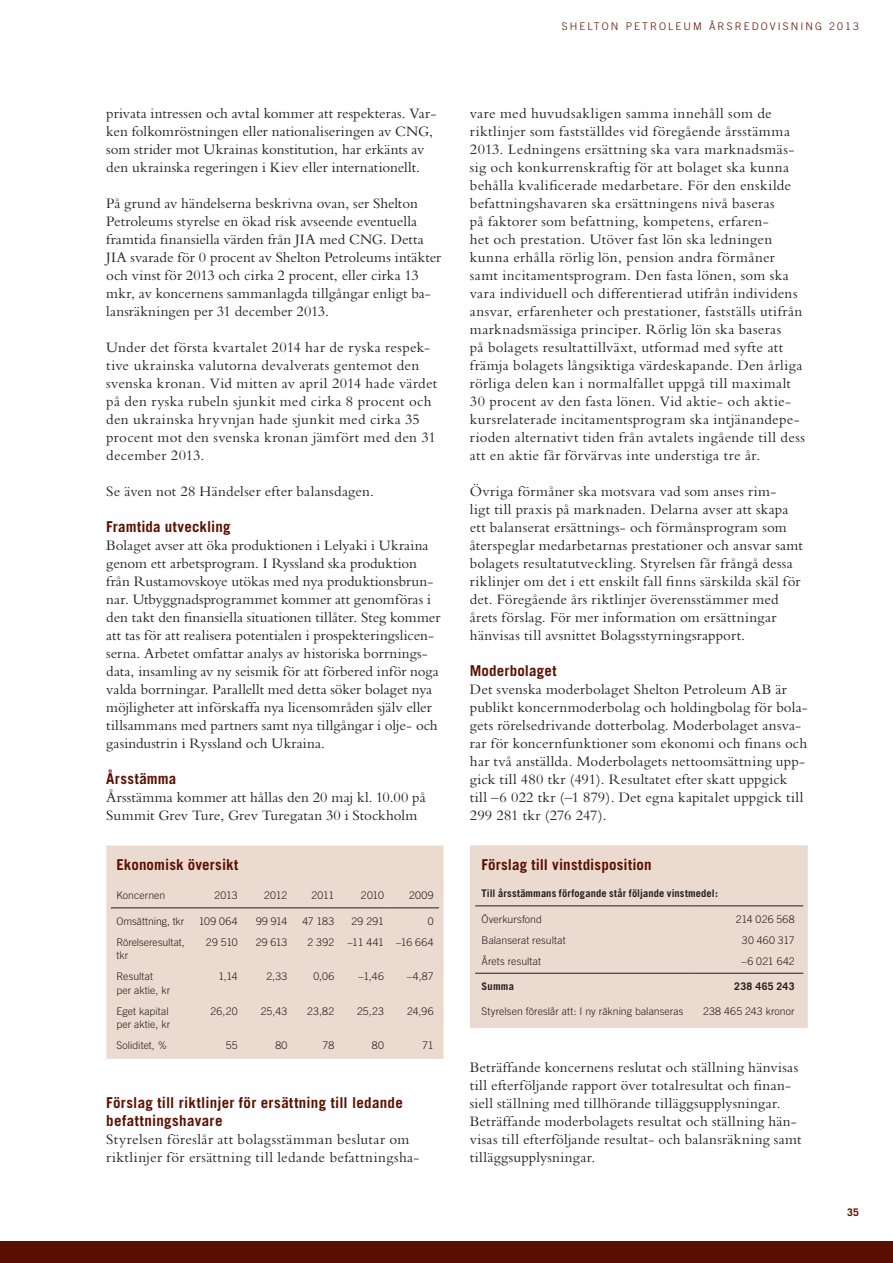
<style>
.page{position:relative;width:893px;height:1263px;background:#fff}
.page>*{position:absolute;margin:0;border:0;box-sizing:border-box;transform-origin:0 0}
.t1{font:15px/18px "Bembo";letter-spacing:.02em;color:#231f20}
.t2{font:15px/18px "Bembo";color:#231f20}
.t3{font:700 15px/18px "Trade Gothic";letter-spacing:.015em;color:#5a1000}
.t4{font:300 10.5px/13.5px "Trade Gothic";letter-spacing:.005em;color:#231f20}
.t5{font:700 10.5px "Trade Gothic";letter-spacing:.015em;color:#231f20}
.t6{font:300 10.5px "Trade Gothic";letter-spacing:.2em;color:#5a1000}
.t7{font:700 10.5px "Trade Gothic";color:#5a1000}
</style>
<div class="page">
<div style="left:106px;top:845px;width:338px;height:214px;background:#ebdacf"></div>
<hr style="left:111px;top:907px;width:82px;height:1px;background:#231f20">
<hr style="left:193px;top:907px;width:50px;height:1px;background:#231f20">
<hr style="left:243px;top:907px;width:50px;height:1px;background:#231f20">
<hr style="left:293px;top:907px;width:47px;height:1px;background:#231f20">
<hr style="left:340px;top:907px;width:49px;height:1px;background:#231f20">
<hr style="left:389px;top:907px;width:50px;height:1px;background:#231f20">
<div style="left:470px;top:845px;width:338px;height:183px;background:#ebdacf"></div>
<hr style="left:475px;top:905px;width:219px;height:1px;background:#231f20">
<hr style="left:694px;top:905px;width:109px;height:1px;background:#231f20">
<hr style="left:475px;top:973px;width:219px;height:1px;background:#231f20">
<hr style="left:694px;top:973px;width:109px;height:1px;background:#231f20">
<div style="left:0;top:1242px;width:893px;height:21px;background:#5a1000"></div>
<p class="t6" style="left:562px;top:20px;width:299px">SHELTON PETROLEUM ÅRSREDOVISNING 2013</p>
<p class="t2" style="left:106px;top:104px;width:331px">privata intressen och avtal kommer att respekteras. Var&shy;ken folkomröstningen eller nationaliseringen av CNG, som strider mot Ukrainas konstitution, har erkänts av den ukrainska regeringen i Kiev eller internationellt.</p>
<p class="t2" style="left:106px;top:194px;width:336px">På grund av händelserna beskrivna ovan, ser Shelton Petroleums styrelse en ökad risk avseende eventuella framtida finansiella värden från JIA med CNG. Detta JIA svarade för 0 procent av Shelton Petroleums intäkter och vinst för 2013 och cirka 2 procent, eller cirka 13 mkr, av koncernens sammanlagda tillgångar enligt ba&shy;lansräkningen per 31 december 2013.</p>
<p class="t1" style="left:106px;top:338px;width:332px">Under det första kvartalet 2014 har de ryska respek&shy;tive ukrainska valutorna devalverats gentemot den svenska kronan. Vid mitten av april 2014 hade värdet på den ryska rubeln sjunkit med cirka 8 procent och den ukrainska hryvnjan hade sjunkit med cirka 35 procent mot den svenska kronan jämfört med den 31 december 2013.</p>
<p class="t1" style="left:106px;top:482px;width:269px">Se även not 28 Händelser efter balansdagen.</p>
<p class="t3" style="left:106px;top:517px;width:126px">Framtida utveckling</p>
<p class="t2" style="left:106px;top:536px;width:336px">Bolaget avser att öka produktionen i Lelyaki i Ukraina genom ett arbetsprogram. I Ryssland ska produktion från Rustamovskoye utökas med nya produktionsbrun&shy;nar. Utbyggnadsprogrammet kommer att genomföras i den takt den finansiella situationen tillåter. Steg kommer att tas för att realisera potentialen i prospekteringslicen&shy;serna. Arbetet omfattar analys av historiska borrnings&shy;data, insamling av ny seismik för att förbered inför noga valda borrningar. Parallellt med detta söker bolaget nya möjligheter att införskaffa nya licensområden själv eller tillsammans med partners samt nya tillgångar i olje- och gasindustrin i Ryssland och Ukraina.</p>
<p class="t3" style="left:106px;top:769px;width:72px">Årsstämma</p>
<p class="t2" style="left:106px;top:788px;width:321px">Årsstämma kommer att hållas den 20 maj kl. 10.00 på<br>Summit Grev Ture, Grev Turegatan 30 i Stockholm</p>
<p class="t3" style="left:116px;top:855px;width:123px">Ekonomisk översikt</p>
<p class="t4" style="left:116px;top:889px;width:51px">Koncernen</p>
<p class="t4" style="left:214px;top:889px;width:25px">2013</p>
<p class="t4" style="left:264px;top:889px;width:25px">2012</p>
<p class="t4" style="left:311px;top:889px;width:24px">2011</p>
<p class="t4" style="left:361px;top:889px;width:24px">2010</p>
<p class="t4" style="left:409px;top:889px;width:26px">2009</p>
<p class="t4" style="left:116px;top:914px;width:70px">Omsättning, tkr</p>
<p class="t4" style="left:199px;top:914px;width:40px">109 064</p>
<p class="t4" style="left:256px;top:914px;width:33px">99 914</p>
<p class="t4" style="left:302px;top:914px;width:33px">47 183</p>
<p class="t4" style="left:351px;top:914px;width:34px">29 291</p>
<p class="t4" style="left:428px;top:914px;width:7px">0</p>
<p class="t4" style="left:116px;top:935px;width:70px">Rörelseresultat, tkr</p>
<p class="t4" style="left:206px;top:935px;width:33px">29 510</p>
<p class="t4" style="left:256px;top:935px;width:33px">29 613</p>
<p class="t4" style="left:308px;top:935px;width:28px">2 392</p>
<p class="t4" style="left:347px;top:935px;width:88px">–11 441 –16 664</p>
<p class="t4" style="left:116px;top:969px;width:55px">Resultat per aktie, kr</p>
<p class="t4" style="left:218px;top:969px;width:21px">1,14</p>
<p class="t4" style="left:266px;top:969px;width:23px">2,33</p>
<p class="t4" style="left:313px;top:969px;width:22px">0,06</p>
<p class="t4" style="left:358px;top:969px;width:27px">–1,46</p>
<p class="t4" style="left:407px;top:969px;width:28px">–4,87</p>
<p class="t4" style="left:116px;top:1004px;width:55px">Eget kapital per aktie, kr</p>
<p class="t4" style="left:211px;top:1004px;width:29px">26,20</p>
<p class="t4" style="left:261px;top:1004px;width:28px">25,43</p>
<p class="t4" style="left:307px;top:1004px;width:29px">23,82</p>
<p class="t4" style="left:357px;top:1004px;width:28px">25,23</p>
<p class="t4" style="left:407px;top:1004px;width:28px">24,96</p>
<p class="t4" style="left:116px;top:1039px;width:52px">Soliditet, %</p>
<p class="t4" style="left:226px;top:1039px;width:13px">55</p>
<p class="t4" style="left:275px;top:1039px;width:14px">80</p>
<p class="t4" style="left:323px;top:1039px;width:13px">78</p>
<p class="t4" style="left:372px;top:1039px;width:14px">80</p>
<p class="t4" style="left:422px;top:1039px;width:13px">71</p>
<p class="t3" style="left:106px;top:1093px;width:298px">Förslag till riktlinjer för ersättning till ledande befattningshavare</p>
<p class="t1" style="left:106px;top:1130px;width:315px">Styrelsen föreslår att bolagsstämman beslutar om riktlinjer för ersättning till ledande befattningsha-</p>
<p class="t1" style="left:470px;top:104px;width:337px">vare med huvudsakligen samma innehåll som de riktlinjer som fastställdes vid föregående årsstämma 2013. Ledningens ersättning ska vara marknadsmäs&shy;sig och konkurrenskraftig för att bolaget ska kunna behålla kvalificerade medarbetare. För den enskilde befattningshavaren ska ersättningens nivå baseras<br>på faktorer som befattning, kompetens, erfaren-<br>het och prestation. Utöver fast lön ska ledningen kunna erhålla rörlig lön, pension andra förmåner samt incitamentsprogram. Den fasta lönen, som ska vara individuell och differentierad utifrån individens ansvar, erfarenheter och prestationer, fastställs utifrån marknadsmässiga principer. Rörlig lön ska baseras<br>på bolagets resultattillväxt, utformad med syfte att främja bolagets långsiktiga värdeskapande. Den årliga rörliga delen kan i normalfallet uppgå till maximalt 30 procent av den fasta lönen. Vid aktie- och aktie&shy;kursrelaterade incitamentsprogram ska intjänandepe&shy;rioden alternativt tiden från avtalets ingående till dess att en aktie får förvärvas inte understiga tre år.</p>
<p class="t1" style="left:470px;top:482px;width:335px">Övriga förmåner ska motsvara vad som anses rim-<br>ligt till praxis på marknaden. Delarna avser att skapa ett balanserat ersättnings- och förmånsprogram som återspeglar medarbetarnas prestationer och ansvar samt bolagets resultatutveckling. Styrelsen får frångå dessa riklinjer om det i ett enskilt fall finns särskilda skäl för det. Föregående års riktlinjer överensstämmer med årets förslag. För mer information om ersättningar hänvisas till avsnittet Bolagsstyrningsrapport.</p>
<p class="t3" style="left:470px;top:661px;width:88px">Moderbolaget</p>
<p class="t1" style="left:470px;top:680px;width:339px">Det svenska moderbolaget Shelton Petroleum AB är publikt koncernmoderbolag och holdingbolag för bola&shy;gets rörelsedrivande dotterbolag. Moderbolaget ansva&shy;rar för koncernfunktioner som ekonomi och finans och har två anställda. Moderbolagets nettoomsättning upp&shy;gick till 480 tkr (491). Resultatet efter skatt uppgick till –6 022 tkr (–1 879). Det egna kapitalet uppgick till 299 281 tkr (276 247).</p>
<p class="t3" style="left:482px;top:855px;width:172px">Förslag till vinstdisposition</p>
<p class="t5" style="left:482px;top:887px;width:238px">Till årsstämmans förfogande står följande vinstmedel:</p>
<p class="t4" style="left:482px;top:912px;width:62px">Överkursfond</p>
<p class="t4" style="left:736px;top:912px;width:60px">214 026 568</p>
<p class="t4" style="left:482px;top:933px;width:86px">Balanserat resultat</p>
<p class="t4" style="left:742px;top:933px;width:54px">30 460 317</p>
<p class="t4" style="left:482px;top:954px;width:61px">Årets resultat</p>
<p class="t4" style="left:741px;top:954px;width:55px">–6 021 642</p>
<p class="t5" style="left:482px;top:980px;width:34px">Summa</p>
<p class="t5" style="left:734px;top:980px;width:62px">238 465 243</p>
<p class="t4" style="left:482px;top:1005px;width:203px">Styrelsen föreslår att: I ny räkning balanseras</p>
<p class="t4" style="left:703px;top:1005px;width:93px">238 465 243 kronor</p>
<p class="t1" style="left:470px;top:1058px;width:333px">Beträffande koncernens reslutat och ställning hänvisas till efterföljande rapport över totalresultat och finan&shy;siell ställning med tillhörande tilläggsupplysningar.<br>Beträffande moderbolagets resultat och ställning hän&shy;visas till efterföljande resultat- och balansräkning samt tilläggsupplysningar.</p>
<p class="t7" style="left:847px;top:1205px;width:13px">35</p>
</div>
